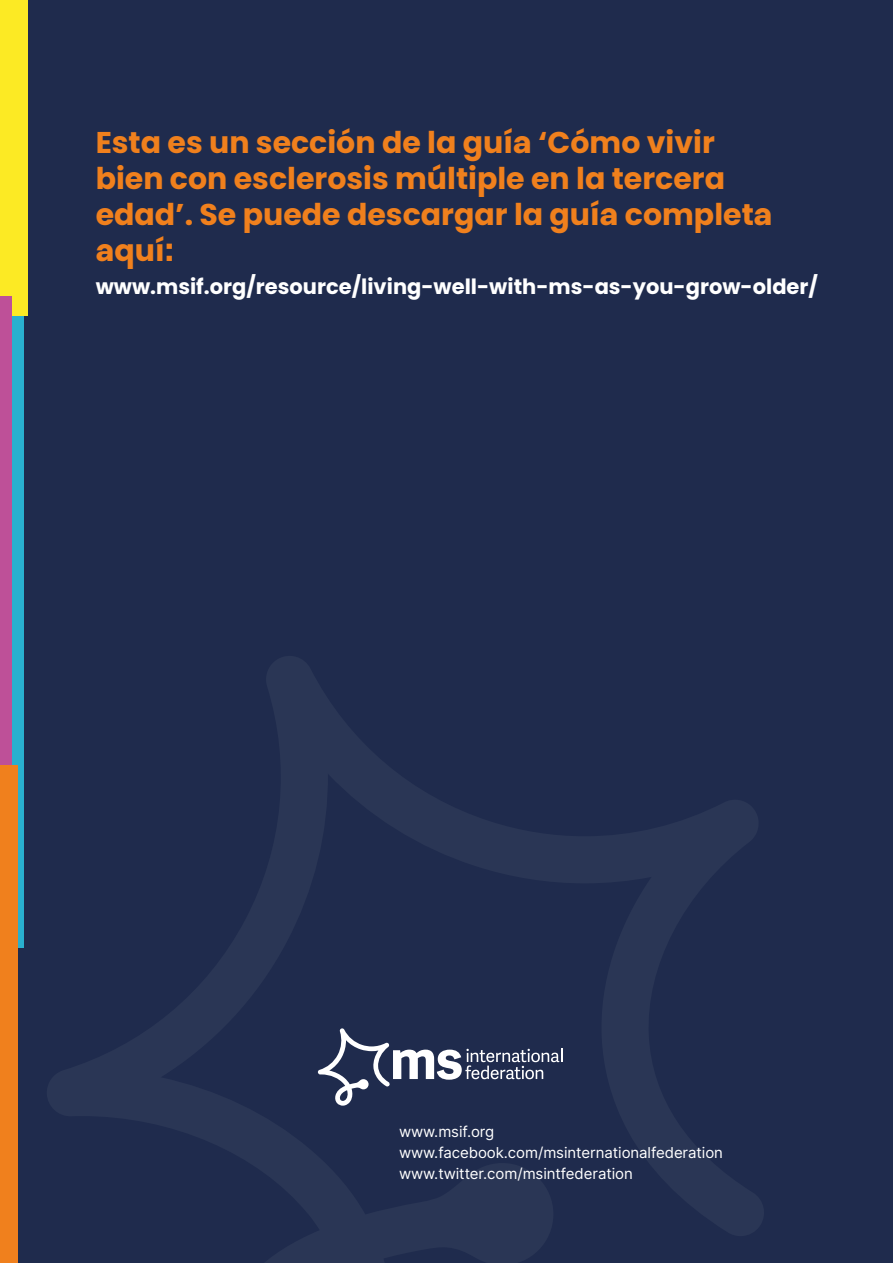
<style>
.page{position:relative;width:893px;height:1263px;background:#1f2b4d}
.page>*{position:absolute;margin:0;border:0;box-sizing:border-box;transform-origin:0 0}
.t1{font:700 30px/36px "Poppins";color:#f0801d}
.Bullet_Points{font:700 21px "Poppins";color:#fff}
.Resources{font:15px/21px "Inter";letter-spacing:-.005em;color:#fff}
</style>
<div class="page">
<svg style="left:47px;top:656px;width:717px;height:607px"></svg>
<svg style="left:318px;top:1028px;width:244px;height:78px"></svg>
<div style="left:0;top:0;width:23px;height:947px;background:#29b0cf"></div>
<div style="left:0;top:0;width:27px;height:316px;background:#fcea24"></div>
<div style="left:0;top:297px;width:12px;height:498px;background:#be5098"></div>
<div style="left:0;top:765px;width:18px;height:498px;background:#f0801d"></div>
<p class="t1" style="left:96px;top:124px;width:678px">Esta es un sección de la guía ‘Cómo vivir bien con esclerosis múltiple en la tercera edad’. Se puede descargar la guía completa aquí:</p>
<p class="Bullet_Points" style="left:96px;top:275px;width:724px">www.msif.org/resource/living-well-with-ms-as-you-grow-older/</p>
<p class="Resources" style="left:399px;top:1120px;width:326px">www.msif.org www.facebook.com/msinternationalfederation www.twitter.com/msintfederation</p>
</div>
